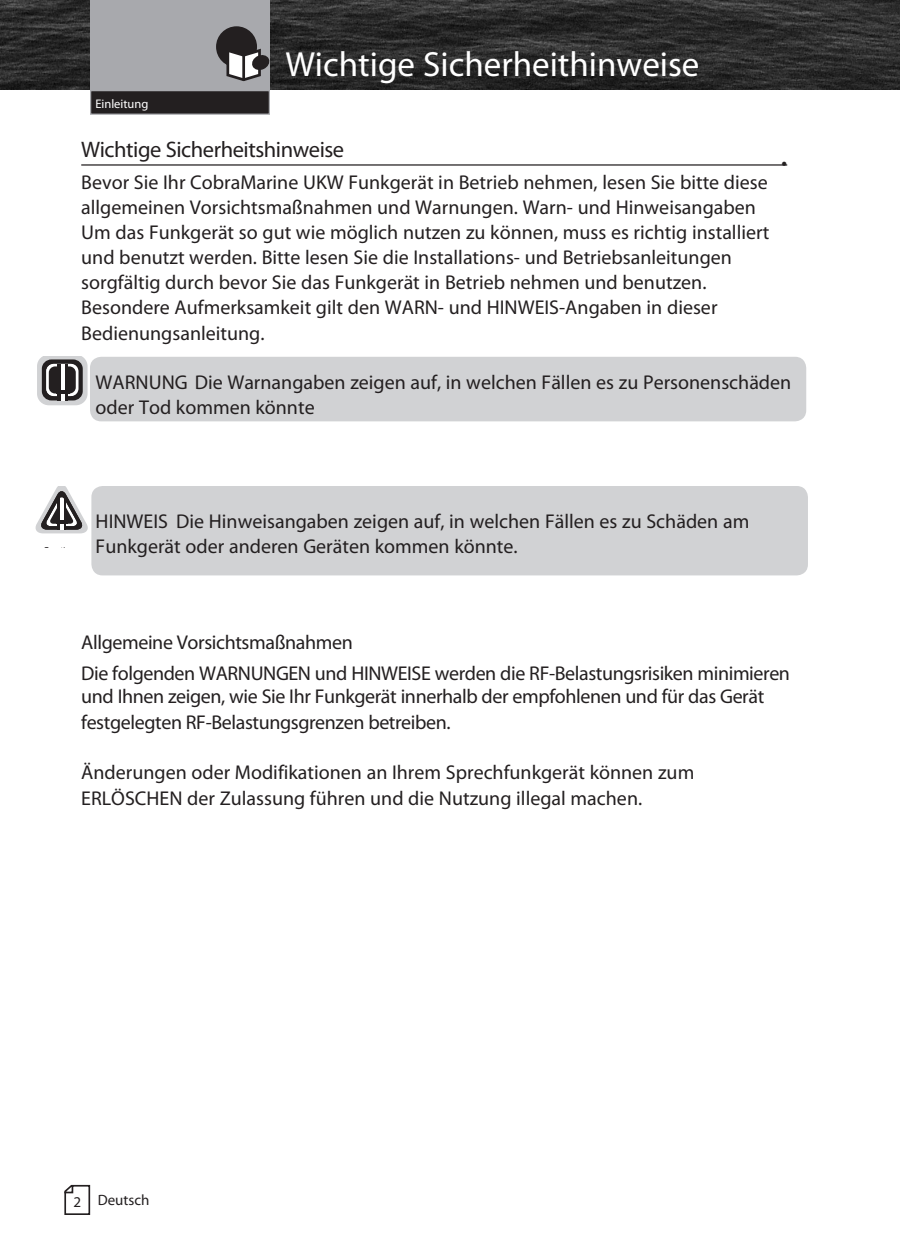
<style>
.page{position:relative;width:900px;height:1260px;background:#fff}
.page>*{position:absolute;margin:0;border:0;box-sizing:border-box;transform-origin:0 0}
.t1{font:35px "Myriad Pro";color:#fff}
.Subhead_1{font:22.5px "Myriad Pro";letter-spacing:-.02em;color:#231f20}
.Body_Condensed{font:20px/25.2px "Myriad Pro";color:#231f20}
.Body_Condensed-2{font:20px/22.5px "Myriad Pro";letter-spacing:-.02em;color:#231f20}
.Caution_Warning{font:20px/25px "Myriad Pro";color:#231f20}
.Subhead_1-2{font:20px "Myriad Pro";color:#231f20}
.body{font:15px "Myriad Pro";color:#231f20}
.t2{font:12.5px "Myriad Pro";color:#fff}
</style>
<div class="page">
<img style="left:0;top:0;width:900px;height:90px">
<svg style="left:64px;top:1185px;width:27px;height:30px"></svg>
<div style="left:91px;top:486px;width:717px;height:89px;background:#d1d2d4;border-radius:11px"></div>
<div style="left:90px;top:357px;width:716px;height:64px;background:#d1d2d4;border-radius:11px"></div>
<hr style="left:81px;top:164px;width:706px;height:2px;background:#231f20">
<svg style="left:35px;top:486px;width:53px;height:47px"></svg>
<svg style="left:37px;top:357px;width:51px;height:48px"></svg>
<div style="left:91px;top:91px;width:178px;height:23px;background:#231f20"></div>
<div style="left:90px;top:90px;width:180px;height:25px;border:1px solid #a8a9ad"></div>
<div style="left:90px;top:0;width:180px;height:90px;background:#a8a9ad"></div>
<div style="left:217px;top:28px;width:39px;height:38px;background:#231f20;border-radius:50%"></div>
<div style="left:216px;top:26px;width:41px;height:41px;border:3px solid #231f20;border-radius:50%"></div>
<svg style="left:226px;top:49px;width:44px;height:32px"></svg>
<p class="t1" style="left:285px;top:43px;width:416px">Wichtige Sicherheithinweise</p>
<p class="t2" style="left:95px;top:94px;width:67px">Introduction</p>
<p class="Subhead_1" style="left:81px;top:135px;width:264px">Wichtige Sicherheitshinweise</p>
<p class="t2" style="left:95px;top:96px;width:55px">Einleitung</p>
<p class="Subhead_1-2" style="left:782px;top:150px;width:7px">•</p>
<p class="Body_Condensed" style="left:81px;top:169px;width:690px">Bevor Sie Ihr CobraMarine UKW Funkgerät in Betrieb nehmen, lesen Sie bitte diese allgemeinen Vorsichtsmaßnahmen und Warnungen. Warn- und Hinweisangaben Um das Funkgerät so gut wie möglich nutzen zu können, muss es richtig installiert und benutzt werden. Bitte lesen Sie die Installations- und Betriebsanleitungen sorgfältig durch bevor Sie das Funkgerät in Betrieb nehmen und benutzen.<br>Besondere Aufmerksamkeit gilt den WARN- und HINWEIS-Angaben in dieser Bedienungsanleitung.</p>
<p class="Caution_Warning" style="left:96px;top:369px;width:697px">WARNUNG Die Warnangaben zeigen auf, in welchen Fällen es zu Personenschäden oder Tod kommen könnte</p>
<p class="Caution_Warning" style="left:96px;top:509px;width:655px">HINWEIS Die Hinweisangaben zeigen auf, in welchen Fällen es zu Schäden am<br>Funkgerät oder anderen Geräten kommen könnte.</p>
<p class="Body_Condensed-2" style="left:81px;top:631px;width:273px">Allgemeine Vorsichtsmaßnahmen</p>
<p class="Body_Condensed-2" style="left:81px;top:662px;width:710px">Die folgenden WARNUNGEN und HINWEISE werden die RF-Belastungsrisiken minimieren und Ihnen zeigen, wie Sie Ihr Funkgerät innerhalb der empfohlenen und für das Gerät</p>
<p class="Body_Condensed-2" style="left:81px;top:711px;width:371px">festgelegten RF-Belastungsgrenzen betreiben.</p>
<p class="Body_Condensed" style="left:81px;top:759px;width:615px;line-height:26.2px">Änderungen oder Modifikationen an Ihrem Sprechfunkgerät können zum<br>ERLÖSCHEN der Zulassung führen und die Nutzung illegal machen.</p>
<p class="body" style="left:73px;top:1193px;width:9px">2</p>
<p class="body" style="left:98px;top:1191px;width:53px">Deutsch</p>
</div>
